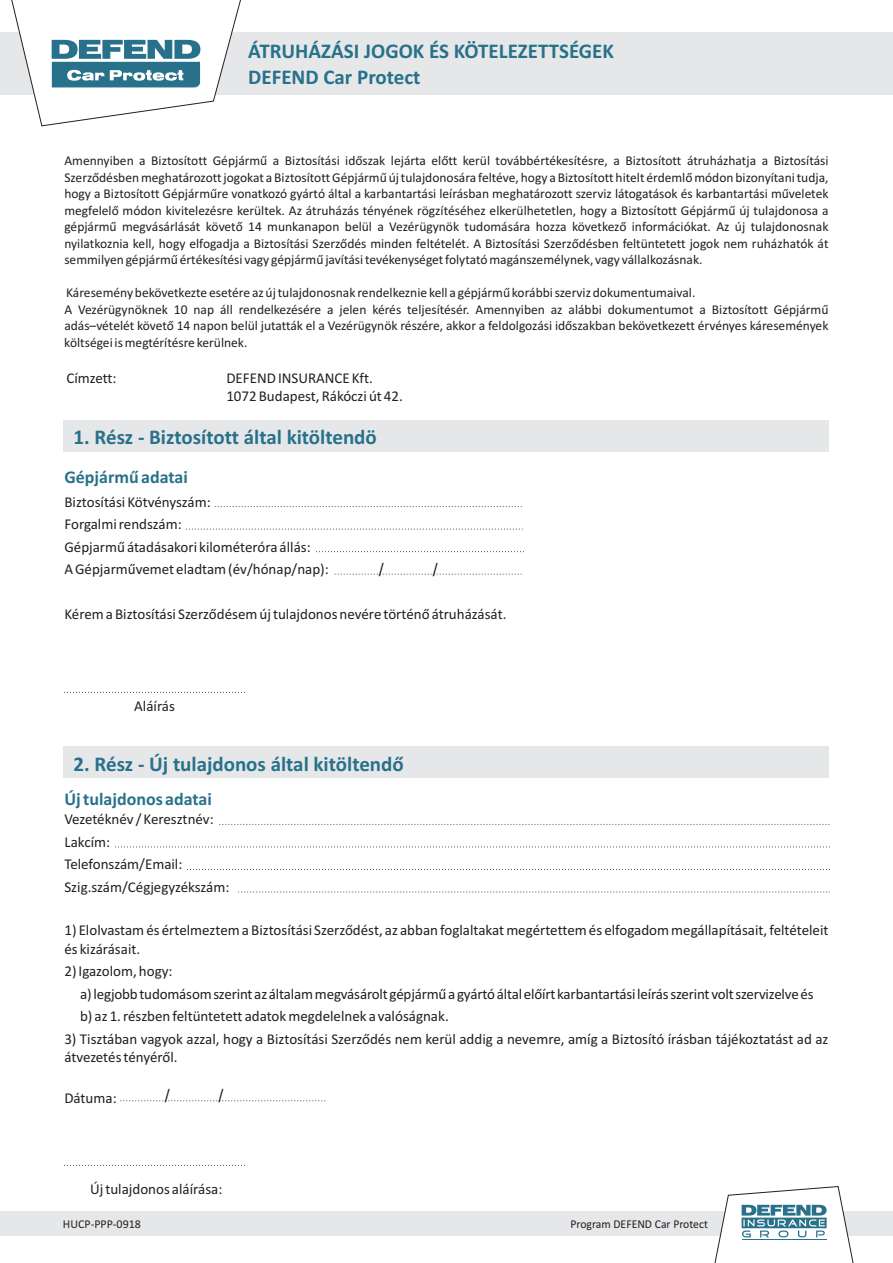
<style>
.page{position:relative;width:893px;height:1263px;background:#fff}
.page>*{position:absolute;margin:0;border:0;box-sizing:border-box;transform-origin:0 0}
.t1{font:700 21px/25.7px "Calibri";color:#28718a}
.t2{font:700 18px "Calibri";color:#28718a}
.t3{font:18px "Arial";color:#231f20}
.t4{font:15px/22.5px "Calibri";color:#231f20}
.t5{font:13.5px/16.5px "Calibri";color:#231f20;text-align:justify}
.t6{font:12px "Calibri";color:#231f20}
</style>
<div class="page">
<div style="left:0;top:33px;width:893px;height:62px;background:#e6e7e9"></div>
<div style="left:0;top:1211px;width:893px;height:24px;background:#e6e7e9"></div>
<svg style="left:714px;top:1186px;width:140px;height:77px"></svg>
<div style="left:64px;top:420px;width:765px;height:31px;background:#e6e7e9"></div>
<svg style="left:215px;top:506px;width:307px;height:1px"></svg>
<svg style="left:186px;top:529px;width:336px;height:1px"></svg>
<svg style="left:316px;top:551px;width:208px;height:1px"></svg>
<svg style="left:335px;top:574px;width:187px;height:1px"></svg>
<svg style="left:64px;top:692px;width:181px;height:1px"></svg>
<svg style="left:219px;top:824px;width:611px;height:1px"></svg>
<svg style="left:115px;top:846px;width:715px;height:1px"></svg>
<svg style="left:187px;top:869px;width:643px;height:1px"></svg>
<svg style="left:238px;top:892px;width:592px;height:1px"></svg>
<div style="left:64px;top:747px;width:765px;height:31px;background:#e6e7e9"></div>
<svg style="left:64px;top:1165px;width:181px;height:1px"></svg>
<svg style="left:120px;top:1100px;width:206px;height:1px"></svg>
<svg style="left:11px;top:0;width:231px;height:127px"></svg>
<h1 class="t1" style="left:248px;top:40px;width:367px">ÁTRUHÁZÁSI JOGOK ÉS KÖTELEZETTSÉGEK<br>DEFEND Car Protect</h1>
<p class="t5" style="left:64px;top:154px;width:766px">Amennyiben a Biztosított Gépjármű a Biztosítási időszak lejárta előtt kerül továbbértékesítésre, a Biztosított átruházhatja a Biztosítási Szerződésben meghatározott jogokat a Biztosított Gépjármű új tulajdonosára feltéve, hogy a Biztosított hitelt érdemlő módon bizonyítani tudja, hogy a Biztosított Gépjárműre vonatkozó gyártó által a karbantartási leírásban meghatározott szerviz látogatások és karbantartási műveletek megfelelő módon kivitelezésre kerültek. Az átruházás tényének rögzítéséhez elkerülhetetlen, hogy a Biztosított Gépjármű új tulajdonosa a gépjármű megvásárlását követő 14 munkanapon belül a Vezérügynök tudomására hozza következő információkat. Az új tulajdonosnak nyilatkoznia kell, hogy elfogadja a Biztosítási Szerződés minden feltételét. A Biztosítási Szerződésben feltüntetett jogok nem ruházhatók át semmilyen gépjármű értékesítési vagy gépjármű javítási tevékenységet folytató magánszemélynek, vagy vállalkozásnak.</p>
<p class="t5" style="left:64px;top:286px;width:766px;text-align:left">Káresemény bekövetkezte esetére az új tulajdonosnak rendelkeznie kell a gépjármű korábbi szerviz dokumentumaival.<br>A Vezérügynöknek 10 nap áll rendelkezésére a jelen kérés teljesítésér. Amennyiben az alábbi dokumentumot a Biztosított Gépjármű adás–vételét követő 14 napon belül jutatták el a Vezérügynök részére, akkor a feldolgozási időszakban bekövetkezett érvényes káresemények költségei is megtérítésre kerülnek.</p>
<p class="t4" style="left:66px;top:368px;width:52px">Címzett:</p>
<p class="t4" style="left:226px;top:370px;width:178px;line-height:18.3px">DEFEND INSURANCE Kft.<br>1072 Budapest, Rákóczi út 42.</p>
<h1 class="t1" style="left:74px;top:426px;width:305px">1. Rész - Biztosított által kitöltendö</h1>
<h2 class="t2" style="left:64px;top:469px;width:125px">Gépjármű adatai</h2>
<p class="t4" style="left:64px;top:492px;width:266px">Biztosítási Kötvényszám:<br>Forgalmi rendszám:<br>Gépjarmű átadásakori kilométeróra állás:<br>A Gépjarművemet eladtam (év/hónap/nap):</p>
<p class="t4" style="left:64px;top:604px;width:444px">Kérem a Biztosítási Szerződésem új tulajdonos nevére történő átruházását.</p>
<h2 class="t3" style="left:379px;top:563px;width:7px">/</h2>
<h2 class="t3" style="left:433px;top:563px;width:7px">/</h2>
<p class="t4" style="left:134px;top:696px;width:42px">Aláírás</p>
<h1 class="t1" style="left:74px;top:753px;width:332px">2. Rész - Új tulajdonos által kitöltendő</h1>
<h2 class="t2" style="left:64px;top:792px;width:149px">Új tulajdonos adatai</h2>
<p class="t4" style="left:64px;top:809px;width:167px">Vezetéknév / Keresztnév:<br>Lakcím:<br>Telefonszám/Email:<br>Szig.szám/Cégjegyzékszám:</p>
<p class="t4" style="left:64px;top:922px;width:766px;line-height:18.3px">1) Elolvastam és értelmeztem a Biztosítási Szerződést, az abban foglaltakat megértettem és elfogadom megállapításait, feltételeit és kizárásait.</p>
<p class="t4" style="left:80px;top:961px;width:735px;text-indent:-16px">2) Igazolom, hogy: a)legjobbtudomásomszerintazáltalammegvásároltgépjárműagyártóáltalelőírtkarbantartásileírásszerintvoltszervizelveés b) az 1. részben feltüntetett adatok megdelelnek a valóságnak.</p>
<p class="t4" style="left:64px;top:1031px;width:766px;line-height:18.3px">3) Tisztában vagyok azzal, hogy a Biztosítási Szerződés nem kerül addig a nevemre, amíg a Biztosító írásban tájékoztatást ad az átvezetés tényéről.</p>
<p class="t4" style="left:64px;top:1088px;width:54px">Dátuma:</p>
<h2 class="t3" style="left:165px;top:1089px;width:7px">/</h2>
<h2 class="t3" style="left:219px;top:1089px;width:7px">/</h2>
<p class="t4" style="left:90px;top:1179px;width:134px">Új tulajdonos aláírása:</p>
<p class="t6" style="left:63px;top:1219px;width:80px">HUCP-PPP-0918</p>
<p class="t6" style="left:570px;top:1218px;width:139px">Program DEFEND Car Protect</p>
</div>
